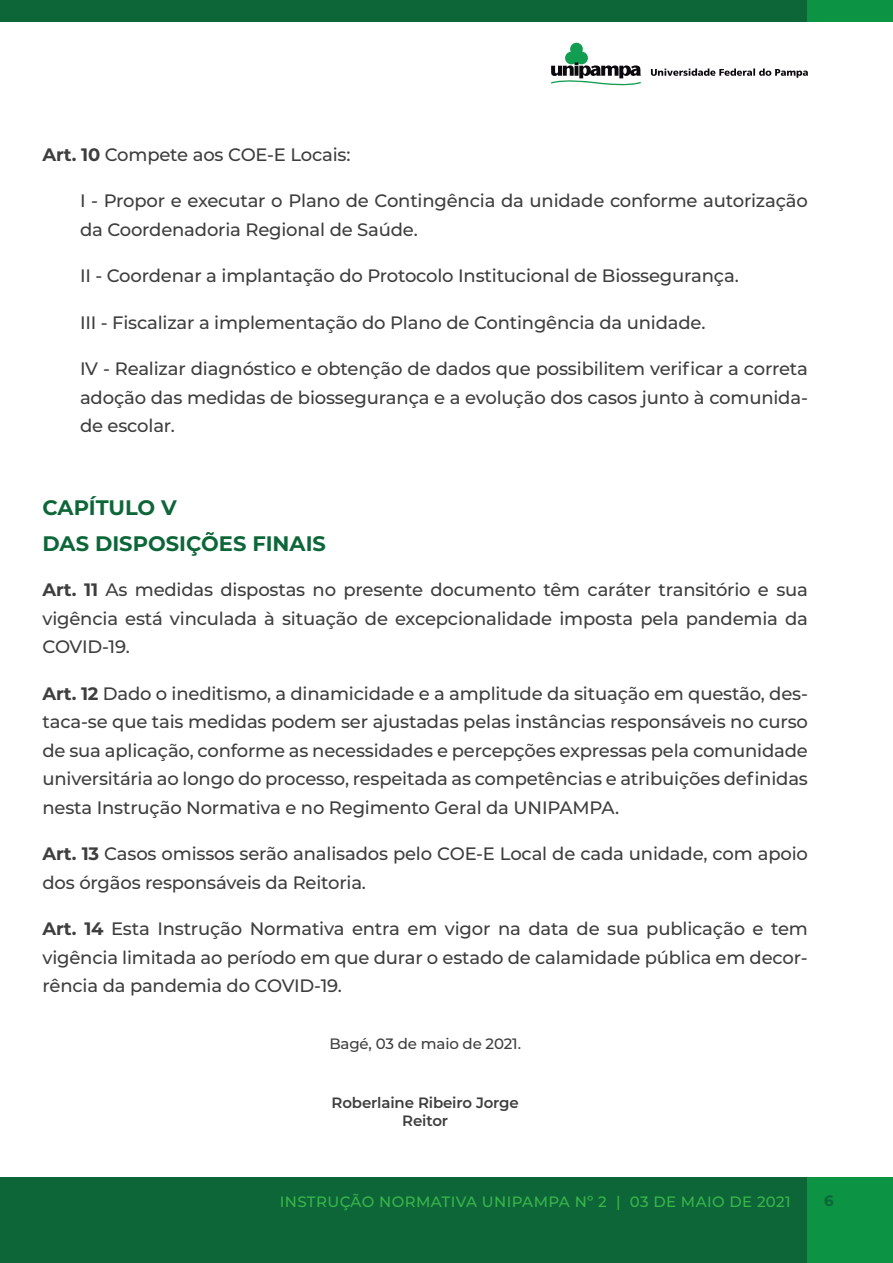
<style>
.page{position:relative;width:893px;height:1263px;background:#fff}
.page>*{position:absolute;margin:0;border:0;box-sizing:border-box;transform-origin:0 0}
.t1{font:700 21px/36px "Montserrat";color:#0c6638}
.t2{font:500 18px/28.5px "Montserrat";letter-spacing:-.01em;color:#3e3e3f;text-align:justify}
.t3{font:500 15px "Montserrat";letter-spacing:.025em;color:#3ab54a}
.t4{font:600 15px/18px "Montserrat";letter-spacing:-.01em;color:#3e3e3f;text-align:center}
.t5{font:500 15px "Montserrat";letter-spacing:-.01em;color:#3e3e3f}
.t6{font:700 15px "Montserrat";color:#0c6638}
.s1{font-weight:700}
</style>
<div class="page">
<div style="left:0;top:1178px;width:808px;height:85px;background:#0c6638"></div>
<div style="left:808px;top:1178px;width:85px;height:85px;background:#0d9344"></div>
<div style="left:0;top:0;width:808px;height:21px;background:#0c6638"></div>
<div style="left:808px;top:0;width:85px;height:21px;background:#0d9344"></div>
<svg style="left:551px;top:43px;width:257px;height:43px"></svg>
<p class="t2" style="left:43px;top:139px;width:309px"><span class="s1">Art. 10</span> Compete aos COE-E Locais:</p>
<p class="t2" style="left:80px;top:186px;width:729px">I - Propor e executar o Plano de Contingência da unidade conforme autorização da Coordenadoria Regional de Saúde.</p>
<p class="t2" style="left:80px;top:261px;width:660px">II - Coordenar a implantação do Protocolo Institucional de Biossegurança.</p>
<p class="t2" style="left:80px;top:307px;width:627px">III - Fiscalizar a implementação do Plano de Contingência da unidade.</p>
<p class="t2" style="left:80px;top:354px;width:729px">IV - Realizar diagnóstico e obtenção de dados que possibilitem verificar a correta adoção das medidas de biossegurança e a evolução dos casos junto à comunida&shy;de escolar.</p>
<p class="t1" style="left:43px;top:488px;width:285px">CAPÍTULO V<br>DAS DISPOSIÇÕES FINAIS</p>
<p class="t2" style="left:43px;top:575px;width:767px"><span class="s1">Art. 11</span> As medidas dispostas no presente documento têm caráter transitório e sua vigência está vinculada à situação de excepcionalidade imposta pela pandemia da COVID-19.</p>
<p class="t2" style="left:43px;top:678px;width:767px"><span class="s1">Art. 12</span> Dado o ineditismo, a dinamicidade e a amplitude da situação em questão, des&shy;taca-se que tais medidas podem ser ajustadas pelas instâncias responsáveis no curso de sua aplicação, conforme as necessidades e percepções expressas pela comunidade universitária ao longo do processo, respeitada as competências e atribuições definidas nesta Instrução Normativa e no Regimento Geral da UNIPAMPA.</p>
<p class="t2" style="left:43px;top:839px;width:767px"><span class="s1">Art. 13</span> Casos omissos serão analisados pelo COE-E Local de cada unidade, com apoio dos órgãos responsáveis da Reitoria.</p>
<p class="t2" style="left:43px;top:914px;width:767px"><span class="s1">Art. 14</span> Esta Instrução Normativa entra em vigor na data de sua publicação e tem vigência limitada ao período em que durar o estado de calamidade pública em decor&shy;rência da pandemia do COVID-19.</p>
<p class="t5" style="left:329px;top:1033px;width:193px">Bagé, 03 de maio de 2021.</p>
<p class="t4" style="left:332px;top:1093px;width:189px">Roberlaine Ribeiro Jorge<br>Reitor</p>
<p class="t3" style="left:280px;top:1191px;width:512px">INSTRUÇÃO NORMATIVA UNIPAMPA Nº 2 | 03 DE MAIO DE 2021</p>
<p class="t6" style="left:824px;top:1190px;width:11px">6</p>
</div>
